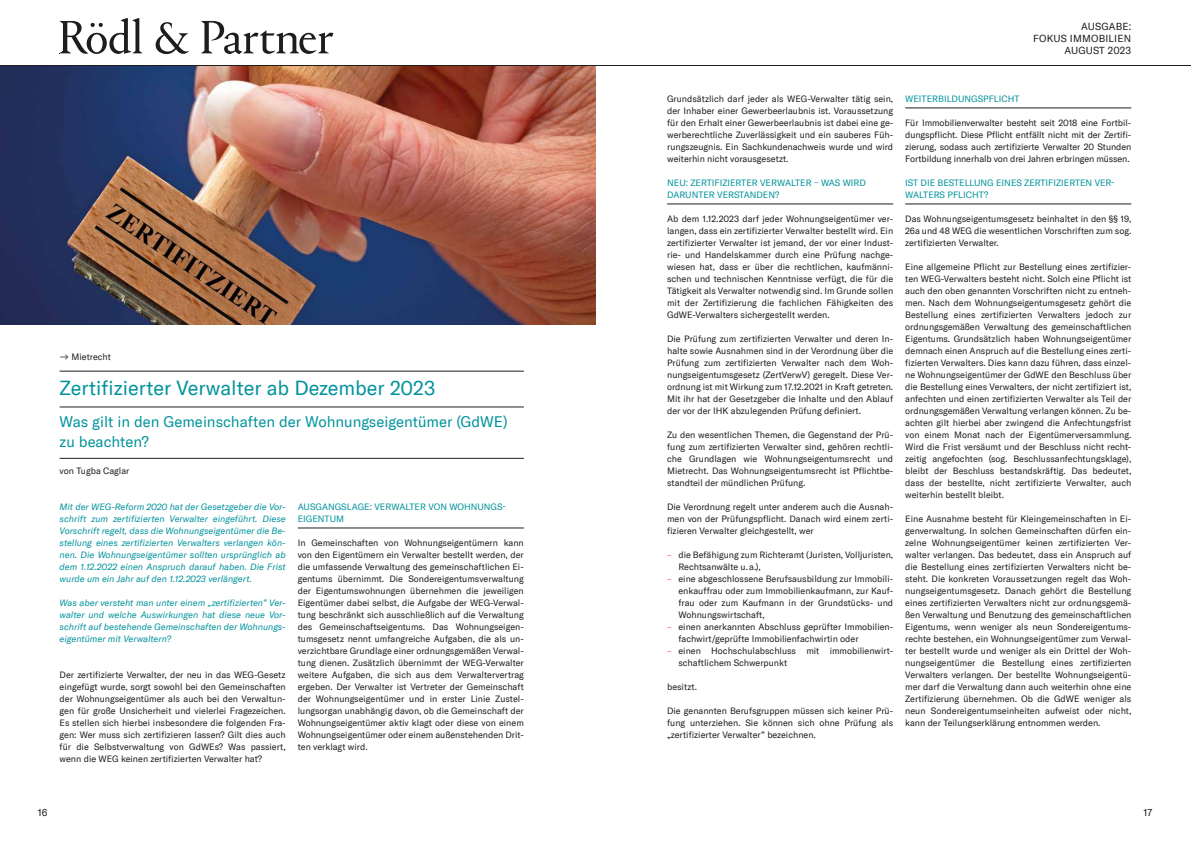
<style>
.page{position:relative;width:1191px;height:842px;background:#fff}
.page>*{position:absolute;margin:0;border:0;box-sizing:border-box;transform-origin:0 0}
.t1{font:20px "GT America";color:#00939c}
.t2{font:15px/20px "GT America";color:#00939c}
.t3{font:10px/12px "GT America";letter-spacing:.02em;color:#1d1d1b;text-align:right}
.t4{font:9px/12px "GT America";color:#1d1d1b;text-align:justify}
.t5{font:italic 9px/12px "GT America";color:#00939c;text-align:justify}
.t6{font:9px/12px "GT America";color:#00939c}
.s1{color:#ea5045}
</style>
<div class="page">
<hr style="left:0;top:65px;width:1191px;height:1px;background:#1d1d1b">
<svg style="left:60px;top:18px;width:273px;height:36px"></svg>
<hr style="left:298px;top:528px;width:226px;height:1px;background:#1d1d1b">
<hr style="left:60px;top:371px;width:464px;height:1px;background:#1d1d1b">
<hr style="left:60px;top:407px;width:464px;height:1px;background:#1d1d1b">
<hr style="left:60px;top:458px;width:464px;height:1px;background:#1d1d1b">
<img style="left:0;top:66px;width:595px;height:258px">
<hr style="left:667px;top:204px;width:226px;height:1px;background:#1d1d1b">
<hr style="left:905px;top:108px;width:226px;height:1px;background:#1d1d1b">
<hr style="left:905px;top:204px;width:226px;height:1px;background:#1d1d1b">
<p class="t4" style="left:60px;top:351px;width:53px">ʸ Mietrecht</p>
<h1 class="t1" style="left:60px;top:376px;width:377px">Zertifizierter Verwalter ab Dezember 2023</h1>
<h2 class="t2" style="left:60px;top:411px;width:449px">Was gilt in den Gemeinschaften der Wohnungseigentümer (GdWE) zu beachten?</h2>
<p class="t4" style="left:60px;top:465px;width:71px">von Tugba Caglar</p>
<p class="t5" style="left:60px;top:501px;width:228px">Mit der WEG-Reform 2020 hat der Gesetzgeber die Vor&shy;schrift zum zertifizierten Verwalter eingeführt. Diese Vorschrift regelt, dass die Wohnungseigentümer die Be&shy;stellung eines zertifizierten Verwalters verlangen kön&shy;nen. Die Wohnungseigentümer sollten ursprünglich ab dem 1.12.2022 einen Anspruch darauf haben. Die Frist wurde um ein Jahr auf den 1.12.2023 verlängert.</p>
<p class="t5" style="left:60px;top:597px;width:228px">Was aber versteht man unter einem „zertifizierten” Ver&shy;walter und welche Auswirkungen hat diese neue Vor&shy;schrift auf bestehende Gemeinschaften der Wohnungs&shy;eigentümer mit Verwaltern?</p>
<p class="t4" style="left:60px;top:669px;width:228px">Der zertifizierte Verwalter, der neu in das WEG-Gesetz eingefügt wurde, sorgt sowohl bei den Gemeinschaften der Wohnungseigentümer als auch bei den Verwaltun&shy;gen für große Unsicherheit und vielerlei Fragezeichen.<br>Es stellen sich hierbei insbesondere die folgenden Fra&shy;gen: Wer muss sich zertifizieren lassen? Gilt dies auch für die Selbstverwaltung von GdWEs? Was passiert, wenn die WEG keinen zertifizierten Verwalter hat?</p>
<p class="t6" style="left:298px;top:501px;width:210px">AUSGANGSLAGE: VERWALTER VON WOHNUNGS-<br>EIGENTUM</p>
<p class="t4" style="left:298px;top:537px;width:228px">In Gemeinschaften von Wohnungseigentümern kann von den Eigentümern ein Verwalter bestellt werden, der die umfassende Verwaltung des gemeinschaftlichen Ei&shy;gentums übernimmt. Die Sondereigentumsverwaltung der Eigentumswohnungen übernehmen die jeweiligen Eigentümer dabei selbst, die Aufgabe der WEG-Verwal&shy;tung beschränkt sich ausschließlich auf die Verwaltung des Gemeinschaftseigentums. Das Wohnungseigen&shy;tumsgesetz nennt umfangreiche Aufgaben, die als un&shy;verzichtbare Grundlage einer ordnungsgemäßen Verwal&shy;tung dienen. Zusätzlich übernimmt der WEG-Verwalter weitere Aufgaben, die sich aus dem Verwaltervertrag ergeben. Der Verwalter ist Vertreter der Gemeinschaft der Wohnungseigentümer und in erster Linie Zustel&shy;lungsorgan unabhängig davon, ob die Gemeinschaft der Wohnungseigentümer aktiv klagt oder diese von einem Wohnungseigentümer oder einem außenstehenden Drit&shy;ten verklagt wird.</p>
<p class="t3" style="left:1033px;top:20px;width:100px">AUSGABE:<br>FOKUS IMMOBILIEN<br>AUGUST 2023</p>
<p class="t4" style="left:667px;top:93px;width:228px">Grundsätzlich darf jeder als WEG-Verwalter tätig sein, der Inhaber einer Gewerbeerlaubnis ist. Voraussetzung für den Erhalt einer Gewerbeerlaubnis ist dabei eine ge&shy;werberechtliche Zuverlässigkeit und ein sauberes Füh&shy;rungszeugnis. Ein Sachkundenachweis wurde und wird weiterhin nicht vorausgesetzt.</p>
<p class="t6" style="left:667px;top:177px;width:200px">NEU: ZERTIFIZIERTER VERWALTER – WAS WIRD<br>DARUNTER VERSTANDEN?</p>
<p class="t4" style="left:667px;top:213px;width:228px">Ab dem 1.12.2023 darf jeder Wohnungseigentümer ver&shy;langen, dass ein zertifizierter Verwalter bestellt wird. Ein zertifizierter Verwalter ist jemand, der vor einer Indust&shy;rie- und Handelskammer durch eine Prüfung nachge&shy;wiesen hat, dass er über die rechtlichen, kaufmänni&shy;schen und technischen Kenntnisse verfügt, die für die Tätigkeit als Verwalter notwendig sind. Im Grunde sollen mit der Zertifizierung die fachlichen Fähigkeiten des GdWE-Verwalters sichergestellt werden.</p>
<p class="t4" style="left:667px;top:333px;width:228px">Die Prüfung zum zertifizierten Verwalter und deren In&shy;halte sowie Ausnahmen sind in der Verordnung über die Prüfung zum zertifizierten Verwalter nach dem Woh&shy;nungseigentumsgesetz (ZertVerwV) geregelt. Diese Ver&shy;ordnung ist mit Wirkung zum 17.12.2021 in Kraft getreten.<br>Mit ihr hat der Gesetzgeber die Inhalte und den Ablauf der vor der IHK abzulegenden Prüfung definiert.</p>
<p class="t4" style="left:667px;top:429px;width:228px">Zu den wesentlichen Themen, die Gegenstand der Prü&shy;fung zum zertifizierten Verwalter sind, gehören rechtli&shy;che Grundlagen wie Wohnungseigentumsrecht und Mietrecht. Das Wohnungseigentumsrecht ist Pflichtbe&shy;standteil der mündlichen Prüfung.</p>
<p class="t4" style="left:667px;top:501px;width:228px">Die Verordnung regelt unter anderem auch die Ausnah&shy;men von der Prüfungspflicht. Danach wird einem zerti&shy;fizieren Verwalter gleichgestellt, wer</p>
<p class="t4" style="left:678px;top:549px;width:216px;text-indent:-11px"><span class="s1">–</span> die Befähigung zum Richteramt (Juristen, Volljuristen,<br>Rechtsanwälte u. a.),</p>
<p class="t4" style="left:678px;top:573px;width:216px;text-indent:-11px"><span class="s1">–</span> eine abgeschlossene Berufsausbildung zur Immobili&shy;enkauffrau oder zum Immobilienkaufmann, zur Kauf&shy;frau oder zum Kaufmann in der Grundstücks- und Wohnungswirtschaft,</p>
<p class="t4" style="left:678px;top:621px;width:216px;text-indent:-11px"><span class="s1">–</span> einen anerkannten Abschluss geprüfter Immobilien&shy;fachwirt/geprüfte Immobilienfachwirtin oder</p>
<p class="t4" style="left:678px;top:645px;width:216px;text-indent:-11px"><span class="s1">–</span> einen Hochschulabschluss mit immobilienwirt&shy;schaftlichem Schwerpunkt</p>
<p class="t4" style="left:667px;top:681px;width:31px">besitzt.</p>
<p class="t4" style="left:667px;top:705px;width:228px">Die genannten Berufsgruppen müssen sich keiner Prü&shy;fung unterziehen. Sie können sich ohne Prüfung als „zertifizierter Verwalter” bezeichnen.</p>
<p class="t6" style="left:905px;top:93px;width:116px">WEITERBILDUNGSPFLICHT</p>
<p class="t4" style="left:905px;top:117px;width:228px">Für Immobilienverwalter besteht seit 2018 eine Fortbil&shy;dungspflicht. Diese Pflicht entfällt nicht mit der Zertifi&shy;zierung, sodass auch zertifizierte Verwalter 20 Stunden Fortbildung innerhalb von drei Jahren erbringen müssen.</p>
<p class="t6" style="left:905px;top:177px;width:211px">IST DIE BESTELLUNG EINES ZERTIFIZIERTEN VER-<br>WALTERS PFLICHT?</p>
<p class="t4" style="left:905px;top:213px;width:228px">Das Wohnungseigentumsgesetz beinhaltet in den §§ 19, 26a und 48 WEG die wesentlichen Vorschriften zum sog. zertifizierten Verwalter.</p>
<p class="t4" style="left:905px;top:261px;width:228px">Eine allgemeine Pflicht zur Bestellung eines zertifizier&shy;ten WEG-Verwalters besteht nicht. Solch eine Pflicht ist auch den oben genannten Vorschriften nicht zu entneh&shy;men. Nach dem Wohnungseigentumsgesetz gehört die Bestellung eines zertifizierten Verwalters jedoch zur ordnungsgemäßen Verwaltung des gemeinschaftlichen Eigentums. Grundsätzlich haben Wohnungseigentümer demnach einen Anspruch auf die Bestellung eines zerti&shy;fizierten Verwalters. Dies kann dazu führen, dass einzel&shy;ne Wohnungseigentümer der GdWE den Beschluss über die Bestellung eines Verwalters, der nicht zertifiziert ist, anfechten und einen zertifizierten Verwalter als Teil der ordnungsgemäßen Verwaltung verlangen können. Zu be&shy;achten gilt hierbei aber zwingend die Anfechtungsfrist von einem Monat nach der Eigentümerversammlung.<br>Wird die Frist versäumt und der Beschluss nicht recht&shy;zeitig angefochten (sog. Beschlussanfechtungsklage), bleibt der Beschluss bestandskräftig. Das bedeutet, dass der bestellte, nicht zertifizierte Verwalter, auch weiterhin bestellt bleibt.</p>
<p class="t4" style="left:905px;top:513px;width:228px">Eine Ausnahme besteht für Kleingemeinschaften in Ei&shy;genverwaltung. In solchen Gemeinschaften dürfen ein&shy;zelne Wohnungseigentümer keinen zertifizierten Ver&shy;walter verlangen. Das bedeutet, dass ein Anspruch auf die Bestellung eines zertifizierten Verwalters nicht be&shy;steht. Die konkreten Voraussetzungen regelt das Woh&shy;nungseigentumsgesetz. Danach gehört die Bestellung eines zertifizierten Verwalters nicht zur ordnungsgemä&shy;ßen Verwaltung und Benutzung des gemeinschaftlichen Eigentums, wenn weniger als neun Sondereigentums&shy;rechte bestehen, ein Wohnungseigentümer zum Verwal&shy;ter bestellt wurde und weniger als ein Drittel der Woh&shy;nungseigentümer die Bestellung eines zertifizierten Verwalters verlangen. Der bestellte Wohnungseigentü&shy;mer darf die Verwaltung dann auch weiterhin ohne eine Zertifizierung übernehmen. Ob die GdWE weniger als neun Sondereigentumseinheiten aufweist oder nicht, kann der Teilungserklärung entnommen werden.</p>
<p class="t3" style="left:38px;top:806px;width:11px">16</p>
<p class="t3" style="left:1143px;top:806px;width:10px">17</p>
</div>
